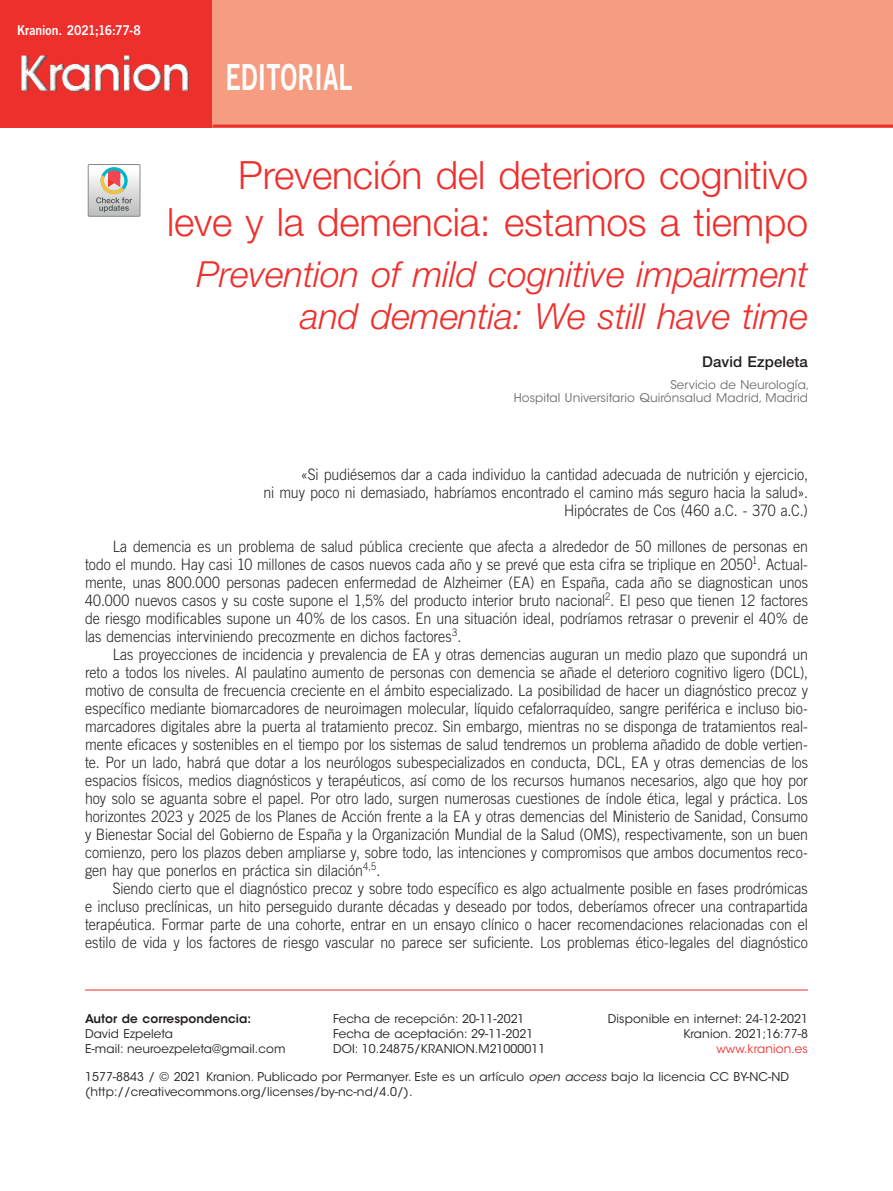
<style>
.page{position:relative;width:893px;height:1191px;background:#fff}
.page>*{position:absolute;margin:0;border:0;box-sizing:border-box;transform-origin:0 0}
.t1{font:600 48.15px "ITC Avant Garde Std";letter-spacing:-.04em;color:#fff}
.t2{font:300 39px/46.8px "Helvetica Neue LT Std";letter-spacing:-.005em;color:#ee302d;text-align:right}
.t3{font:italic 300 36px/42px "Helvetica Neue LT Std";letter-spacing:-.005em;color:#ee302d;text-align:right}
.t4{font:36px "Trade Gothic LT Std Bd 2";letter-spacing:.005em;color:#fff;scale:.7 1}
.t5{font:300 15.75px/18px "Trade Gothic LT Std";letter-spacing:-.005em;color:#231f20;text-align:justify;scale:.9 1}
.t6{font:500 15px "Helvetica Neue LT Std";letter-spacing:.005em;color:#231f20}
.t7{font:13.5px "Trade Gothic LT Std Bd 2";letter-spacing:-.005em;color:#fff;scale:.9 1}
.t8{font:12px/15px "ITC Avant Garde Std";letter-spacing:.005em;color:#231f20}
.t9{font:12px/13.5px "ITC Avant Garde Std";letter-spacing:.005em;color:#6c6d70;text-align:right}
.t10{font:600 12px "ITC Avant Garde Std";letter-spacing:.005em;color:#231f20}
.t11{font:12px "ITC Avant Garde Std";letter-spacing:.005em;color:#ee302d}
.s1{font-style:italic}
</style>
<div class="page">
<div style="left:0;top:0;width:213px;height:128px;background:#ee302d"></div>
<div style="left:10px;top:42px;width:240px;height:62px;background:#231f20;opacity:.75"></div>
<svg style="left:88px;top:164px;width:52px;height:52px"></svg>
<hr style="left:85px;top:989px;width:723px;height:1px;background:#ee302d">
<div style="left:213px;top:0;width:680px;height:128px;background:#f69c81"></div>
<hr style="left:213px;top:125px;width:680px;height:3px;background:#ee302d">
<p class="t7" style="left:17px;top:22px;width:139px">Kranion. 2021;16:77-8</p>
<h1 class="t1" style="left:17px;top:43px;width:176px">Kranion</h1>
<h3 class="t4" style="left:225px;top:55px;width:183px">EDITORIAL</h3>
<h2 class="t2" style="left:167px;top:151px;width:643px">Prevención del deterioro cognitivo leve y la demencia: estamos a tiempo</h2>
<h3 class="t3" style="left:197px;top:252px;width:613px">Prevention of mild cognitive impairment and dementia: We still have time</h3>
<p class="t6" style="left:702px;top:352px;width:107px">David Ezpeleta</p>
<p class="t9" style="left:514px;top:378px;width:297px">Servicio de Neurología,<br>Hospital Universitario Quirónsalud Madrid, Madrid</p>
<p class="t5" style="left:263px;top:465px;width:607px;text-align:right">«Si pudiésemos dar a cada individuo la cantidad adecuada de nutrición y ejercicio,<br>ni muy poco ni demasiado, habríamos encontrado el camino más seguro hacia la salud».<br>Hipócrates de Cos (460 a.C. - 370 a.C.)</p>
<p class="t5" style="left:85px;top:537px;width:805px;text-indent:28px">La demencia es un problema de salud pública creciente que afecta a alrededor de 50 millones de personas en todo el mundo. Hay casi 10 millones de casos nuevos cada año y se prevé que esta cifra se triplique en 2050<sup>1</sup>. Actual&shy;mente, unas 800.000 personas padecen enfermedad de Alzheimer (EA) en España, cada año se diagnostican unos 40.000 nuevos casos y su coste supone el 1,5% del producto interior bruto nacional<sup>2</sup>. El peso que tienen 12 factores de riesgo modificables supone un 40% de los casos. En una situación ideal, podríamos retrasar o prevenir el 40% de las demencias interviniendo precozmente en dichos factores<sup>3</sup>.</p>
<p class="t5" style="left:85px;top:645px;width:805px;text-indent:28px">Las proyecciones de incidencia y prevalencia de EA y otras demencias auguran un medio plazo que supondrá un reto a todos los niveles. Al paulatino aumento de personas con demencia se añade el deterioro cognitivo ligero (DCL), motivo de consulta de frecuencia creciente en el ámbito especializado. La posibilidad de hacer un diagnóstico precoz y específico mediante biomarcadores de neuroimagen molecular, líquido cefalorraquídeo, sangre periférica e incluso bio&shy;marcadores digitales abre la puerta al tratamiento precoz. Sin embargo, mientras no se disponga de tratamientos real&shy;mente eficaces y sostenibles en el tiempo por los sistemas de salud tendremos un problema añadido de doble vertien&shy;te. Por un lado, habrá que dotar a los neurólogos subespecializados en conducta, DCL, EA y otras demencias de los espacios físicos, medios diagnósticos y terapéuticos, así como de los recursos humanos necesarios, algo que hoy por hoy solo se aguanta sobre el papel. Por otro lado, surgen numerosas cuestiones de índole ética, legal y práctica. Los horizontes 2023 y 2025 de los Planes de Acción frente a la EA y otras demencias del Ministerio de Sanidad, Consumo y Bienestar Social del Gobierno de España y la Organización Mundial de la Salud (OMS), respectivamente, son un buen comienzo, pero los plazos deben ampliarse y, sobre todo, las intenciones y compromisos que ambos documentos reco&shy;gen hay que ponerlos en práctica sin dilación<sup>4,5</sup>.</p>
<p class="t5" style="left:85px;top:879px;width:805px;text-indent:28px">Siendo cierto que el diagnóstico precoz y sobre todo específico es algo actualmente posible en fases prodrómicas e incluso preclínicas, un hito perseguido durante décadas y deseado por todos, deberíamos ofrecer una contrapartida terapéutica. Formar parte de una cohorte, entrar en un ensayo clínico o hacer recomendaciones relacionadas con el estilo de vida y los factores de riesgo vascular no parece ser suficiente. Los problemas ético-legales del diagnóstico</p>
<p class="t8" style="left:333px;top:1011px;width:214px">Fecha de recepción: 20-11-2021<br>Fecha de aceptación: 29-11-2021<br>DOI: 10.24875/KRANION.M21000011</p>
<p class="t8" style="left:608px;top:1011px;width:202px;text-align:right">Disponible en internet: 24-12-2021<br>Kranion. 2021;16:77-8</p>
<p class="t10" style="left:85px;top:1010px;width:168px">Autor de correspondencia:</p>
<p class="t8" style="left:85px;top:1026px;width:202px">David Ezpeleta<br>E-mail: neuroezpeleta@gmail.com</p>
<p class="t11" style="left:716px;top:1041px;width:93px">www.kranion.es</p>
<p class="t8" style="left:85px;top:1069px;width:706px">1577-8843 / © 2021 Kranion. Publicado por Permanyer. Este es un artículo <span class="s1">open access</span> bajo la licencia CC BY-NC-ND (http://creativecommons.org/licenses/by-nc-nd/4.0/).</p>
</div>
